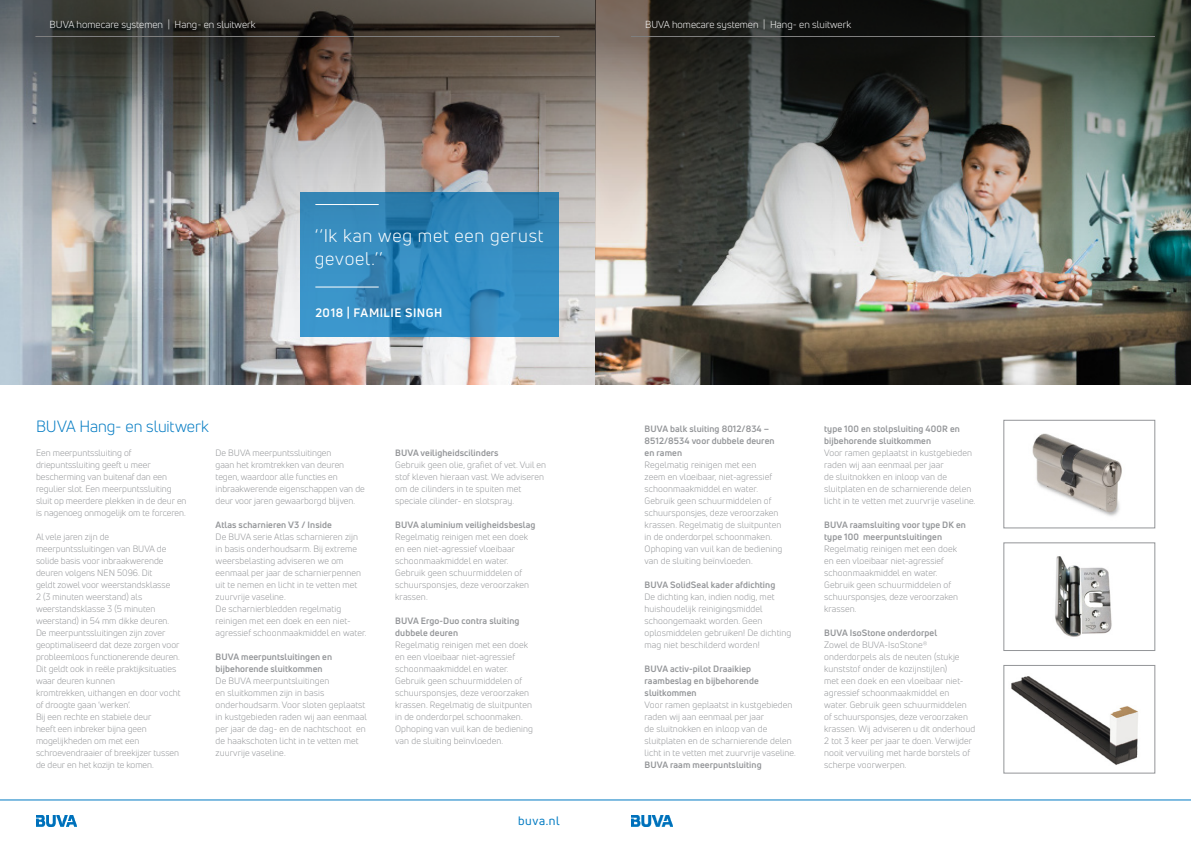
<style>
.page{position:relative;width:1191px;height:842px;background:#fff}
.page>*{position:absolute;margin:0;border:0;box-sizing:border-box;transform-origin:0 0}
.t1{font:18px/23px "Uni Neue";letter-spacing:.04em;color:#fff}
.t2{font:16px "Uni Neue";letter-spacing:-.005em;color:#007ac2}
.t3{font:700 12px "Uni Neue";letter-spacing:.04em;color:#fff}
.t4{font:12px "Uni Neue";letter-spacing:.045em;color:#007ac2}
.t5{font:10px "Uni Neue";color:#fff}
.t6{font:9px/12px "Uni Neue";letter-spacing:.01em;color:#939598}
.t7{font:700 9px/12px "Uni Neue";letter-spacing:.01em;color:#939598}
</style>
<div class="page">
<hr style="left:0;top:799px;width:1191px;height:1px;background:#007ac2">
<img style="left:0;top:0;width:595px;height:384px">
<img style="left:595px;top:0;width:596px;height:384px">
<hr style="left:315px;top:204px;width:64px;height:1px;background:#fff">
<hr style="left:315px;top:287px;width:64px;height:1px;background:#fff">
<img style="left:1055px;top:556px;width:57px;height:81px">
<div style="left:1003px;top:543px;width:152px;height:108px;border:1px solid #939598"></div>
<img style="left:1011px;top:676px;width:127px;height:89px">
<div style="left:1003px;top:665px;width:152px;height:108px;border:1px solid #939598"></div>
<img style="left:1032px;top:433px;width:90px;height:83px">
<div style="left:1003px;top:420px;width:152px;height:108px;border:1px solid #939598"></div>
<img style="left:36px;top:816px;width:41px;height:10px">
<img style="left:631px;top:816px;width:41px;height:10px">
<p class="t5" style="left:50px;top:18px;width:208px">BUVA homecare systemen | Hang- en sluitwerk</p>
<p class="t5" style="left:645px;top:18px;width:208px">BUVA homecare systemen | Hang- en sluitwerk</p>
<h2 class="t2" style="left:36px;top:417px;width:174px">BUVA Hang- en sluitwerk</h2>
<h1 class="t1" style="left:315px;top:224px;width:230px">‘‘Ik kan weg met een gerust gevoel.’’</h1>
<h3 class="t3" style="left:315px;top:305px;width:128px">2018 | FAMILIE SINGH</h3>
<p class="t6" style="left:36px;top:447px;width:152px">Een meerpuntssluiting of driepuntssluiting geeft u meer bescherming van buitenaf dan een regulier slot. Een meerpuntssluiting sluit op meerdere plekken in de deur en is nagenoeg onmogelijk om te forceren.</p>
<p class="t6" style="left:36px;top:531px;width:146px">Al vele jaren zijn de meerpuntssluitingen van BUVA de solide basis voor inbraakwerende deuren volgens NEN 5096. Dit<br>geldt zowel voor weerstandsklasse<br>2 (3 minuten weerstand) als weerstandsklasse 3 (5 minuten weerstand) in 54 mm dikke deuren.<br>De meerpuntssluitingen zijn zover geoptimaliseerd dat deze zorgen voor probleemloos functionerende deuren.<br>Dit geldt ook in reële praktijksituaties waar deuren kunnen<br>kromtrekken, uithangen en door vocht of droogte gaan ‘werken’.<br>Bij een rechte en stabiele deur<br>heeft een inbreker bijna geen mogelijkheden om met een schroevendraaier of breekijzer tussen de deur en het kozijn te komen.</p>
<p class="t6" style="left:216px;top:447px;width:151px">De BUVA meerpuntssluitingen<br>gaan het kromtrekken van deuren tegen, waardoor alle functies en inbraakwerende eigenschappen van de deur voor jaren gewaarborgd blijven.</p>
<p class="t7" style="left:216px;top:519px;width:118px">Atlas scharnieren V3 / Inside</p>
<p class="t6" style="left:216px;top:531px;width:153px">De BUVA serie Atlas scharnieren zijn in basis onderhoudsarm. Bij extreme weersbelasting adviseren we om eenmaal per jaar de scharnierpennen uit te nemen en licht in te vetten met zuurvrije vaseline.<br>De scharnierbledden regelmatig reinigen met een doek en een niet&shy;agressief schoonmaakmiddel en water.</p>
<p class="t7" style="left:216px;top:651px;width:118px">BUVA meerpuntsluitingen en bijbehorende sluitkommen</p>
<p class="t6" style="left:216px;top:675px;width:153px">De BUVA meerpuntsluitingen<br>en sluitkommen zijn in basis onderhoudsarm. Voor sloten geplaatst in kustgebieden raden wij aan eenmaal per jaar de dag- en de nachtschoot en de haakschoten licht in te vetten met zuurvrije vaseline.</p>
<p class="t7" style="left:395px;top:447px;width:105px">BUVA veiligheidscilinders</p>
<p class="t6" style="left:395px;top:459px;width:152px">Gebruik geen olie, grafiet of vet. Vuil en stof kleven hieraan vast. We adviseren om de cilinders in te spuiten met speciale cilinder- en slotspray.</p>
<p class="t7" style="left:395px;top:519px;width:142px">BUVA aluminium veiligheidsbeslag</p>
<p class="t6" style="left:395px;top:531px;width:136px">Regelmatig reinigen met een doek en een niet-agressief vloeibaar schoonmaakmiddel en water.<br>Gebruik geen schuurmiddelen of schuursponsjes, deze veroorzaken krassen.</p>
<p class="t7" style="left:395px;top:615px;width:126px">BUVA Ergo-Duo contra sluiting dubbele deuren</p>
<p class="t6" style="left:395px;top:639px;width:139px">Regelmatig reinigen met een doek en een vloeibaar niet-agressief schoonmaakmiddel en water.<br>Gebruik geen schuurmiddelen of schuursponsjes, deze veroorzaken krassen. Regelmatig de sluitpunten in de onderdorpel schoonmaken.<br>Ophoping van vuil kan de bediening van de sluiting beïnvloeden.</p>
<h3 class="t4" style="left:518px;top:814px;width:43px">buva.nl</h3>
<p class="t7" style="left:644px;top:422px;width:131px">BUVA balk sluiting 8012/834 –<br>8512/8534 voor dubbele deuren en ramen</p>
<p class="t6" style="left:644px;top:459px;width:139px">Regelmatig reinigen met een<br>zeem en vloeibaar, niet-agressief schoonmaakmiddel en water.<br>Gebruik geen schuurmiddelen of schuursponsjes, deze veroorzaken krassen. Regelmatig de sluitpunten in de onderdorpel schoonmaken.<br>Ophoping van vuil kan de bediening van de sluiting beïnvloeden.</p>
<p class="t7" style="left:644px;top:578px;width:132px">BUVA SolidSeal kader afdichting</p>
<p class="t6" style="left:644px;top:591px;width:148px">De dichting kan, indien nodig, met huishoudelijk reinigingsmiddel schoongemaakt worden. Geen oplosmiddelen gebruiken! De dichting mag niet beschilderd worden!</p>
<p class="t7" style="left:644px;top:662px;width:116px">BUVA activ-pilot Draaikiep raambeslag en bijbehorende sluitkommen</p>
<p class="t6" style="left:644px;top:699px;width:153px">Voor ramen geplaatst in kustgebieden raden wij aan eenmaal per jaar<br>de sluitnokken en inloop van de sluitplaten en de scharnierende delen licht in te vetten met zuurvrije vaseline.</p>
<p class="t7" style="left:644px;top:758px;width:119px">BUVA raam meerpuntsluiting</p>
<p class="t7" style="left:824px;top:422px;width:137px">type 100 en stolpsluiting 400R en bijbehorende sluitkommen</p>
<p class="t6" style="left:824px;top:446px;width:153px">Voor ramen geplaatst in kustgebieden raden wij aan eenmaal per jaar<br>de sluitnokken en inloop van de sluitplaten en de scharnierende delen licht in te vetten met zuurvrije vaseline.</p>
<p class="t7" style="left:824px;top:518px;width:143px">BUVA raamsluiting voor type DK en type 100 meerpuntsluitingen</p>
<p class="t6" style="left:824px;top:542px;width:136px">Regelmatig reinigen met een doek en een vloeibaar niet-agressief schoonmaakmiddel en water.<br>Gebruik geen schuurmiddelen of schuursponsjes, deze veroorzaken krassen.</p>
<p class="t7" style="left:824px;top:626px;width:114px">BUVA IsoStone onderdorpel</p>
<p class="t6" style="left:824px;top:638px;width:152px">Zowel de BUVA-IsoStone® onderdorpels als de neuten (stukje kunststof onder de kozijnstijlen)<br>met een doek en een vloeibaar niet&shy;agressief schoonmaakmiddel en water. Gebruik geen schuurmiddelen of schuursponsjes, deze veroorzaken krassen. Wij adviseren u dit onderhoud 2 tot 3 keer per jaar te doen. Verwijder nooit vervuiling met harde borstels of scherpe voorwerpen.</p>
</div>
